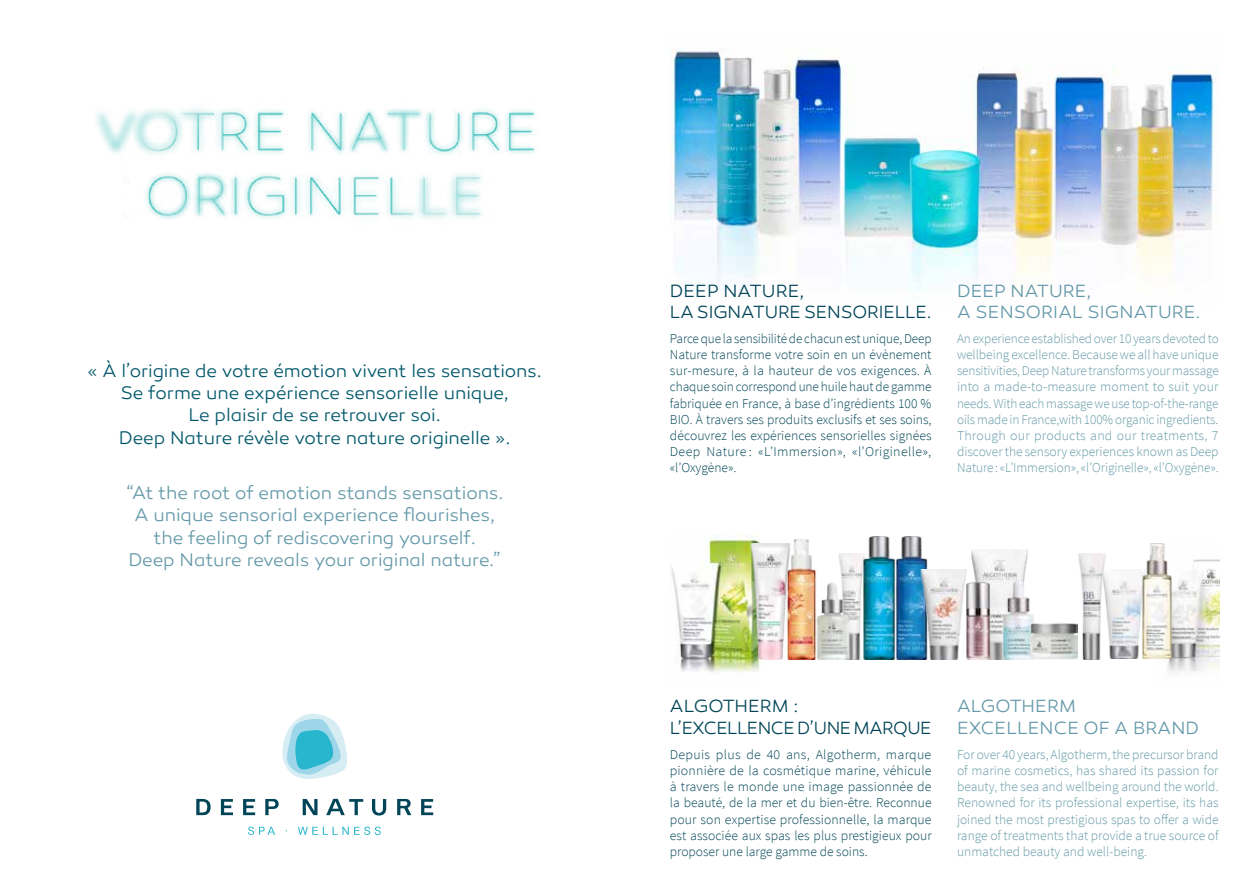
<style>
.page{position:relative;width:1259px;height:893px;background:#fff}
.page>*{position:absolute;margin:0;border:0;box-sizing:border-box;transform-origin:0 0}
.t1{font:300 18.6px/22.4px "Canaro";letter-spacing:-.005em;color:#00576a;text-align:center}
.t2{font:300 18.6px/22.4px "Canaro";letter-spacing:-.005em;color:#6499a9;text-align:center}
.t3{font:300 18px/21.6px "Canaro";letter-spacing:.01em;color:#6499a9}
.t4{font:300 18px/21.6px "Canaro";letter-spacing:-.005em;color:#004557}
.t5{font:300 18px/21.6px "Canaro";letter-spacing:-.025em;color:#004557}
.t6{font:300 13.5px/16.2px "Source Sans Pro";color:#6499a9;text-align:justify}
.t7{font:300 13.5px/16.2px "Source Sans Pro";letter-spacing:.005em;color:#004557;text-align:justify}
</style>
<div class="page">
<img style="left:95px;top:108px;width:440px;height:73px">
<img style="left:124px;top:161px;width:382px;height:59px">
<svg style="left:196px;top:799px;width:15px;height:16px"></svg>
<svg style="left:221px;top:799px;width:12px;height:16px"></svg>
<svg style="left:243px;top:799px;width:12px;height:16px"></svg>
<svg style="left:265px;top:799px;width:14px;height:16px"></svg>
<svg style="left:303px;top:799px;width:14px;height:16px"></svg>
<svg style="left:326px;top:799px;width:37px;height:16px"></svg>
<svg style="left:372px;top:799px;width:14px;height:16px"></svg>
<svg style="left:397px;top:799px;width:14px;height:16px"></svg>
<svg style="left:421px;top:799px;width:12px;height:16px"></svg>
<svg style="left:282px;top:714px;width:65px;height:65px"></svg>
<svg style="left:248px;top:827px;width:27px;height:8px"></svg>
<svg style="left:298px;top:827px;width:83px;height:8px"></svg>
<img style="left:669px;top:49px;width:549px;height:242px">
<img style="left:1157px;top:559px;width:62px;height:114px">
<img style="left:671px;top:534px;width:89px;height:139px">
<img style="left:839px;top:554px;width:23px;height:105px">
<img style="left:945px;top:550px;width:83px;height:32px">
<img style="left:895px;top:537px;width:37px;height:122px">
<img style="left:862px;top:536px;width:33px;height:123px">
<img style="left:1107px;top:578px;width:33px;height:80px">
<img style="left:1140px;top:543px;width:33px;height:115px">
<img style="left:794px;top:539px;width:22px;height:120px">
<img style="left:815px;top:582px;width:35px;height:78px">
<img style="left:900px;top:570px;width:90px;height:89px">
<img style="left:1000px;top:580px;width:34px;height:79px">
<img style="left:1030px;top:618px;width:46px;height:42px">
<img style="left:747px;top:543px;width:47px;height:116px">
<img style="left:1076px;top:554px;width:31px;height:105px">
<img style="left:940px;top:582px;width:77px;height:77px">
<h1 class="t1" style="left:87px;top:360px;width:456px">« À l’origine de votre émotion vivent les sensations.<br>Se forme une expérience sensorielle unique,<br>Le plaisir de se retrouver soi.<br>Deep Nature révèle votre nature originelle ».</h1>
<h1 class="t2" style="left:126px;top:482px;width:379px">“At the root of emotion stands sensations.<br>A unique sensorial experience flourishes, the feeling of rediscovering yourself.<br>Deep Nature reveals your original nature.”</h1>
<h2 class="t4" style="left:670px;top:280px;width:263px">DEEP NATURE,<br>LA SIGNATURE SENSORIELLE.</h2>
<p class="t7" style="left:670px;top:330px;width:263px">Parce que la sensibilité de chacun est unique, Deep Nature transforme votre soin en un évènement sur-mesure, à la hauteur de vos exigences. À chaque soin correspond une huile haut de gamme fabriquée en France, à base d’ingrédients 100 % BIO. À travers ses produits exclusifs et ses soins, découvrez les expériences sensorielles signées Deep Nature : «L’Immersion», «l’Originelle», «l’Oxygène».</p>
<h2 class="t3" style="left:957px;top:280px;width:245px">DEEP NATURE,<br>A SENSORIAL SIGNATURE.</h2>
<p class="t6" style="left:957px;top:330px;width:263px">An experience established over 10 years devoted to wellbeing excellence. Because we all have unique sensitivities, Deep Nature transforms your massage into a made-to-measure moment to suit your needs. With each massage we use top-of-the-range oils made in France,with 100% organic ingredients.<br>Through our products and our treatments, 7 discover the sensory experiences known as Deep Nature: «L’Immersion», «l’Originelle», «l’Oxygène».</p>
<h2 class="t5" style="left:670px;top:696px;width:263px">ALGOTHERM :<br>L’EXCELLENCE D’UNE MARQUE</h2>
<p class="t7" style="left:670px;top:746px;width:263px">Depuis plus de 40 ans, Algotherm, marque pionnière de la cosmétique marine, véhicule à travers le monde une image passionnée de la beauté, de la mer et du bien-être. Reconnue pour son expertise professionnelle, la marque est associée aux spas les plus prestigieux pour proposer une large gamme de soins.</p>
<h2 class="t3" style="left:957px;top:696px;width:243px">ALGOTHERM<br>EXCELLENCE OF A BRAND</h2>
<p class="t6" style="left:957px;top:746px;width:263px">For over 40 years, Algotherm, the precursor brand of marine cosmetics, has shared its passion for beauty, the sea and wellbeing around the world.<br>Renowned for its professional expertise, its has joined the most prestigious spas to offer a wide range of treatments that provide a true source of unmatched beauty and well-being.</p>
</div>
